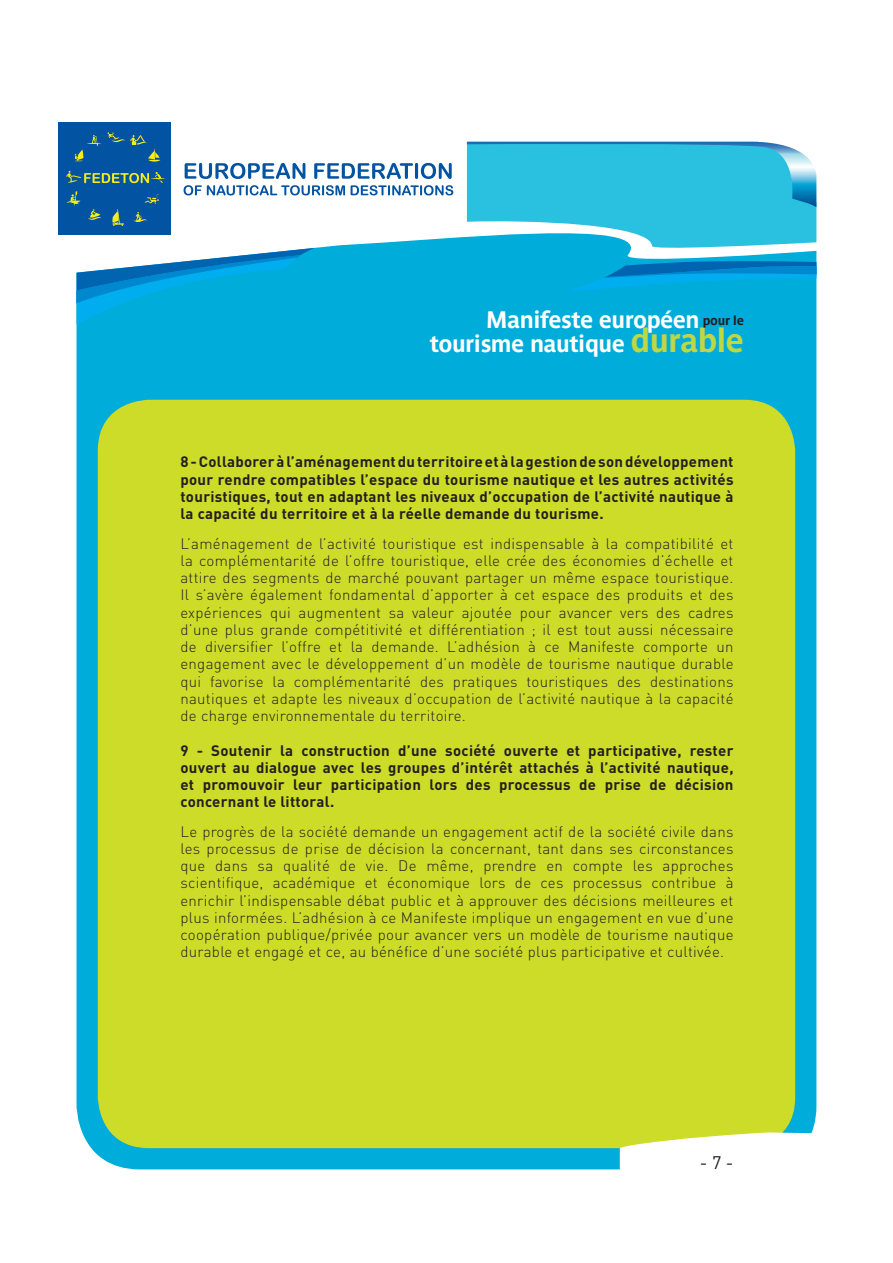
<style>
.page{position:relative;width:893px;height:1263px;background:#fff}
.page>*{position:absolute;margin:0;border:0;box-sizing:border-box;transform-origin:0 0}
.t1{font:700 23.7px/24.6px "Parisine";letter-spacing:-.02em;color:#fff;text-align:center}
.t2{font:18px "DIN";color:#231f20}
.t3{font:300 15px/17.2px "DIN";letter-spacing:.02em;color:#231f20;text-align:justify}
.t4{font:700 15px/17.2px "DIN";letter-spacing:.02em;color:#231f20;text-align:justify}
.t5{font:700 13.05px "Parisine";letter-spacing:-.02em;color:#231f20}
.s1{font-size:33px;color:#bfd743}
</style>
<div class="page">
<div style="left:77px;top:216px;width:739px;height:953px;background:#00acd9"></div>
<svg style="left:77px;top:248px;width:238px;height:76px"></svg>
<svg style="left:568px;top:261px;width:248px;height:31px;background:#0099d4"></svg>
<svg style="left:467px;top:142px;width:349px;height:109px;background:#3cc3e1"></svg>
<div style="left:98px;top:400px;width:697px;height:748px;background:#cddc28;border-radius:51px"></div>
<svg style="left:620px;top:1132px;width:194px;height:37px"></svg>
<div style="left:58px;top:122px;width:407px;height:113px;background:#fff"></div>
<svg style="left:185px;top:163px;width:120px;height:16px"></svg>
<svg style="left:314px;top:163px;width:138px;height:16px"></svg>
<svg style="left:184px;top:185px;width:161px;height:10px"></svg>
<svg style="left:351px;top:185px;width:102px;height:10px"></svg>
<div style="left:58px;top:122px;width:113px;height:113px;background:#0253a1"></div>
<svg style="left:133px;top:212px;width:15px;height:10px"></svg>
<svg style="left:88px;top:209px;width:14px;height:11px"></svg>
<svg style="left:144px;top:194px;width:15px;height:10px"></svg>
<svg style="left:75px;top:135px;width:26px;height:26px"></svg>
<svg style="left:66px;top:191px;width:15px;height:15px"></svg>
<hr style="left:117px;top:209px;width:3px;height:15px;background:#f6ed1a">
<svg style="left:112px;top:211px;width:12px;height:15px"></svg>
<svg style="left:66px;top:171px;width:99px;height:12px"></svg>
<svg style="left:108px;top:132px;width:52px;height:30px"></svg>
<h1 class="t1" style="left:430px;top:307px;width:316px">Manifeste européen<br>tourisme nautique <span class="s1">durable</span></h1>
<p class="t5" style="left:703px;top:312px;width:43px">pour le</p>
<p class="t4" style="left:180px;top:453px;width:555px">8 - Collaborer à l’aménagement du territoire et à la gestion de son développement pour rendre compatibles l’espace du tourisme nautique et les autres activités touristiques, tout en adaptant les niveaux d’occupation de l’activité nautique à la capacité du territoire et à la réelle demande du tourisme.</p>
<p class="t3" style="left:180px;top:534px;width:555px">L’aménagement de l’activité touristique est indispensable à la compatibilité et la complémentarité de l’offre touristique, elle crée des économies d’échelle et attire des segments de marché pouvant partager un même espace touristique.<br>Il s’avère également fondamental d’apporter à cet espace des produits et des expériences qui augmentent sa valeur ajoutée pour avancer vers des cadres d’une plus grande compétitivité et différentiation ; il est tout aussi nécessaire de diversifier l’offre et la demande. L’adhésion à ce Manifeste comporte un engagement avec le développement d’un modèle de tourisme nautique durable qui favorise la complémentarité des pratiques touristiques des destinations nautiques et adapte les niveaux d’occupation de l’activité nautique à la capacité de charge environnementale du territoire.</p>
<p class="t4" style="left:180px;top:741px;width:555px">9 - Soutenir la construction d’une société ouverte et participative, rester ouvert au dialogue avec les groupes d’intérêt attachés à l’activité nautique, et promouvoir leur participation lors des processus de prise de décision concernant le littoral.</p>
<p class="t3" style="left:180px;top:822px;width:555px">Le progrès de la société demande un engagement actif de la société civile dans les processus de prise de décision la concernant, tant dans ses circonstances que dans sa qualité de vie. De même, prendre en compte les approches scientifique, académique et économique lors de ces processus contribue à enrichir l’indispensable débat public et à approuver des décisions meilleures et plus informées. L’adhésion à ce Manifeste implique un engagement en vue d’une coopération publique/privée pour avancer vers un modèle de tourisme nautique durable et engagé et ce, au bénéfice d’une société plus participative et cultivée.</p>
<p class="t2" style="left:700px;top:1152px;width:35px">- 7 -</p>
</div>
